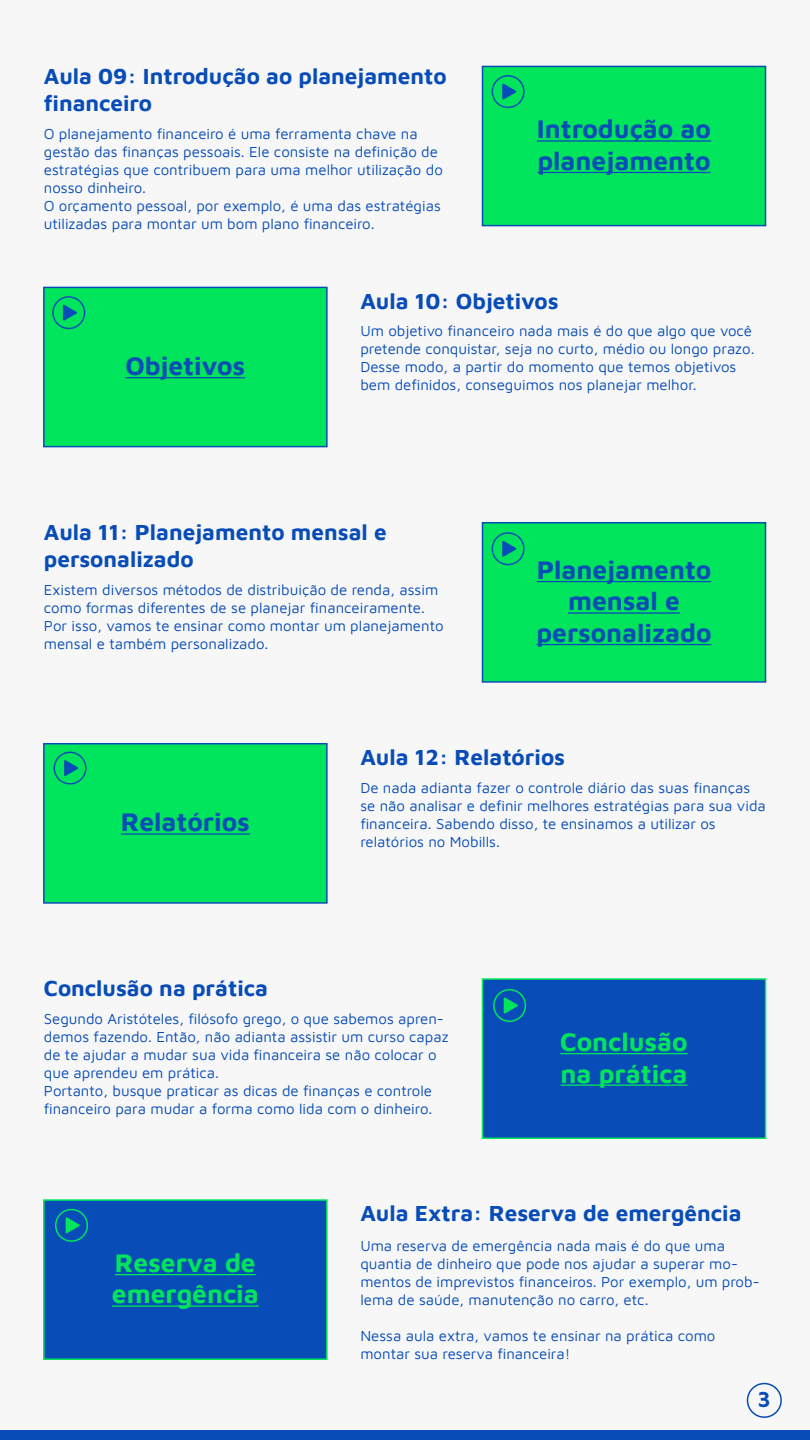
<style>
.page{position:relative;width:810px;height:1440px;background:#f7f7f7}
.page>*{position:absolute;margin:0;border:0;box-sizing:border-box;transform-origin:0 0}
.t1{font:700 26.25px/31.5px "Maven Pro";color:#084cb7}
.t2{font:700 26.25px/31.5px "Maven Pro";color:#00e55c}
.t3{font:700 22.5px/27px "Maven Pro";color:#084cb7}
.t4{font:15px/18px "Maven Pro";color:#084cb7}
</style>
<div class="page">
<div style="left:0;top:1431px;width:810px;height:9px;background:#084cb7"></div>
<div style="left:482px;top:66px;width:284px;height:160px;background:#00e55c;border:1px solid #084cb7"></div>
<div style="left:43px;top:287px;width:285px;height:160px;background:#00e55c;border:2px solid #084cb7"></div>
<div style="left:482px;top:522px;width:284px;height:161px;background:#00e55c;border:2px solid #084cb7"></div>
<div style="left:43px;top:743px;width:285px;height:161px;background:#00e55c;border:2px solid #084cb7"></div>
<div style="left:482px;top:978px;width:284px;height:161px;background:#084cb7;border:2px solid #00e55c"></div>
<div style="left:747px;top:1383px;width:35px;height:35px;border:2px solid #084cb7;border-radius:50%"></div>
<svg style="left:502px;top:83px;width:14px;height:17px"></svg>
<div style="left:492px;top:75px;width:33px;height:33px;border:1px solid #084cb7;border-radius:50%"></div>
<svg style="left:63px;top:304px;width:14px;height:17px"></svg>
<div style="left:52px;top:296px;width:33px;height:33px;border:2px solid #084cb7;border-radius:50%"></div>
<svg style="left:502px;top:541px;width:14px;height:16px"></svg>
<div style="left:492px;top:532px;width:33px;height:33px;border:2px solid #084cb7;border-radius:50%"></div>
<svg style="left:64px;top:760px;width:14px;height:16px"></svg>
<div style="left:54px;top:752px;width:33px;height:33px;border:2px solid #084cb7;border-radius:50%"></div>
<svg style="left:504px;top:997px;width:14px;height:17px"></svg>
<div style="left:493px;top:989px;width:33px;height:33px;border:2px solid #00e55c;border-radius:50%"></div>
<hr style="left:125px;top:377px;width:120px;height:1px;background:#084cb7">
<hr style="left:121px;top:833px;width:129px;height:2px;background:#084cb7">
<hr style="left:560px;top:1053px;width:128px;height:1px;background:#00e55c">
<hr style="left:561px;top:1084px;width:126px;height:2px;background:#00e55c">
<hr style="left:537px;top:140px;width:174px;height:2px;background:#084cb7">
<hr style="left:538px;top:172px;width:173px;height:1px;background:#084cb7">
<hr style="left:537px;top:581px;width:174px;height:1px;background:#084cb7">
<hr style="left:568px;top:612px;width:112px;height:2px;background:#084cb7">
<hr style="left:537px;top:644px;width:175px;height:1px;background:#084cb7">
<div style="left:43px;top:1199px;width:285px;height:161px;background:#084cb7;border:2px solid #00e55c"></div>
<hr style="left:115px;top:1274px;width:141px;height:1px;background:#00e55c">
<hr style="left:112px;top:1305px;width:147px;height:2px;background:#00e55c">
<svg style="left:66px;top:1217px;width:14px;height:17px"></svg>
<div style="left:55px;top:1209px;width:33px;height:33px;border:2px solid #00e55c;border-radius:50%"></div>
<h2 class="t3" style="left:44px;top:61px;width:404px">Aula 09: Introdução ao planejamento financeiro</h2>
<p class="t4" style="left:44px;top:124px;width:401px">O planejamento financeiro é uma ferramenta chave na gestão das finanças pessoais. Ele consiste na definição de estratégias que contribuem para uma melhor utilização do nosso dinheiro.<br>O orçamento pessoal, por exemplo, é uma das estratégias utilizadas para montar um bom plano financeiro.</p>
<h1 class="t1" style="left:537px;top:115px;width:176px">Introdução ao planejamento</h1>
<h1 class="t1" style="left:125px;top:349px;width:121px">Objetivos</h1>
<h2 class="t3" style="left:360px;top:286px;width:200px">Aula 10: Objetivos</h2>
<p class="t4" style="left:360px;top:321px;width:396px">Um objetivo financeiro nada mais é do que algo que você pretende conquistar, seja no curto, médio ou longo prazo.<br>Desse modo, a partir do momento que temos objetivos bem definidos, conseguimos nos planejar melhor.</p>
<h2 class="t3" style="left:44px;top:517px;width:344px">Aula 11: Planejamento mensal e personalizado</h2>
<p class="t4" style="left:44px;top:580px;width:401px">Existem diversos métodos de distribuição de renda, assim como formas diferentes de se planejar financeiramente.<br>Por isso, vamos te ensinar como montar um planejamento mensal e também personalizado.</p>
<h1 class="t1" style="left:537px;top:553px;width:176px;text-align:center">Planejamento mensal e personalizado</h1>
<h1 class="t1" style="left:121px;top:805px;width:130px">Relatórios</h1>
<h2 class="t3" style="left:360px;top:742px;width:206px">Aula 12: Relatórios</h2>
<p class="t4" style="left:360px;top:777px;width:407px">De nada adianta fazer o controle diário das suas finanças se não analisar e definir melhores estratégias para sua vida financeira. Sabendo disso, te ensinamos a utilizar os relatórios no Mobills.</p>
<h2 class="t3" style="left:44px;top:974px;width:226px">Conclusão na prática</h2>
<p class="t4" style="left:44px;top:1009px;width:406px">Segundo Aristóteles, filósofo grego, o que sabemos apren&shy;demos fazendo. Então, não adianta assistir um curso capaz de te ajudar a mudar sua vida financeira se não colocar o que aprendeu em prática.<br>Portanto, busque praticar as dicas de finanças e controle financeiro para mudar a forma como lida com o dinheiro.</p>
<h1 class="t2" style="left:560px;top:1025px;width:129px">Conclusão na prática</h1>
<h1 class="t2" style="left:112px;top:1246px;width:148px">Reserva de emergência</h1>
<h2 class="t3" style="left:360px;top:1198px;width:383px">Aula Extra: Reserva de emergência</h2>
<p class="t4" style="left:360px;top:1238px;width:401px">Uma reserva de emergência nada mais é do que uma quantia de dinheiro que pode nos ajudar a superar mo&shy;mentos de imprevistos financeiros. Por exemplo, um prob&shy;lema de saúde, manutenção no carro, etc.</p>
<p class="t4" style="left:360px;top:1326px;width:357px">Nessa aula extra, vamos te ensinar na prática como montar sua reserva financeira!</p>
<h2 class="t3" style="left:757px;top:1387px;width:15px">3</h2>
</div>
